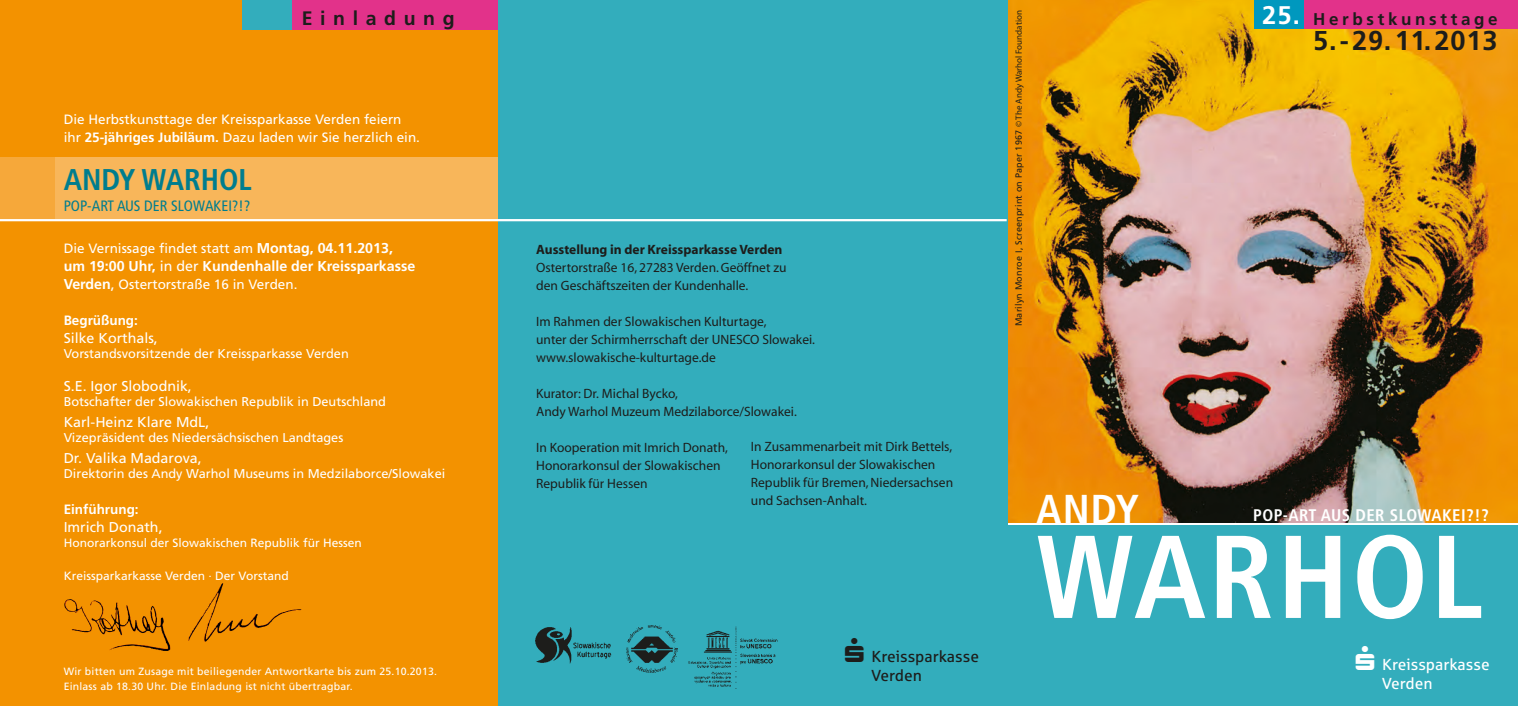
<style>
.page{position:relative;width:1518px;height:706px;background:#fff}
.page>*{position:absolute;margin:0;border:0;box-sizing:border-box;transform-origin:0 0}
.t1{font:700 condensed 117.6px "Frutiger";color:#fff}
.t2{font:700 condensed 41.7px "Frutiger";color:#fff}
.t3{font:700 condensed 30px "Frutiger";color:#007d8e}
.t4{font:700 27.15px "Frutiger";letter-spacing:.03em;color:#1d1d1b}
.t5{font:700 25.5px "Frutiger";color:#fff}
.t6{font:700 19.5px "Frutiger";letter-spacing:.39em;color:#1d1d1b}
.t7{font:700 16.95px "Frutiger";letter-spacing:.215em;color:#1d1d1b}
.t8{font:700 condensed 16.8px "Frutiger";letter-spacing:.025em;color:#fff}
.t9{font:15.9px/19.2px "Sparkasse Rg";color:#fff}
.t10{font:15.9px/19.2px "Sparkasse Rg";color:#1d1d1b}
.t11{font:condensed 15px "Frutiger";color:#007d8e}
.t12{font:14.25px "Frutiger";color:#fff}
.t13{font:700 14.25px "Frutiger";color:#fff}
.t14{font:13.5px/18px "Myriad";color:#1d1d1b}
.t15{font:13.5px/18px "Frutiger";color:#fff}
.t16{font:700 13.5px "Myriad";color:#1d1d1b}
.t17{font:700 13.5px "Frutiger";color:#fff}
.t18{font:12.75px "Frutiger";color:#fff}
.t19{font:12px "Frutiger";color:#fff}
.t20{font:10.5px/15px "Frutiger";letter-spacing:.02em;color:#fff}
.t21{font:9px "Frutiger";letter-spacing:.02em;color:#1d1d1b}
.s1{font-weight:700}
.s2{font-weight:700;font-size:14.25px}
.s3{font-weight:400}
.s4{font-size:14.25px}
.s5{font-family:"Myriad Pro"}
</style>
<div class="page">
<img style="left:1008px;top:0;width:510px;height:522px">
<div style="left:1008px;top:525px;width:510px;height:181px;background:#33adbc"></div>
<div style="left:1303px;top:0;width:215px;height:28px;background:#e2328a"></div>
<div style="left:1254px;top:0;width:49px;height:28px;background:#0098be"></div>
<div style="left:497px;top:0;width:511px;height:706px;background:#33adbc"></div>
<img style="left:688px;top:626px;width:90px;height:63px">
<img style="left:627px;top:625px;width:50px;height:48px">
<img style="left:536px;top:627px;width:76px;height:36px">
<div style="left:0;top:0;width:497px;height:706px;background:#f39200"></div>
<img style="left:188px;top:587px;width:32px;height:54px">
<div style="left:291px;top:0;width:206px;height:30px;background:#e2328a"></div>
<div style="left:242px;top:0;width:49px;height:30px;background:#33adbc"></div>
<div style="left:55px;top:158px;width:442px;height:61px;background:#f8b65a"></div>
<div style="left:1px;top:158px;width:54px;height:61px;background:#f6a83a"></div>
<hr style="left:0;top:219px;width:1007px;height:2px;background:#fff">
<svg style="left:535px;top:628px;width:8px;height:23px"></svg>
<h3 class="t6" style="left:302px;top:7px;width:154px">Einladung</h3>
<p class="t15" style="left:64px;top:110px;width:358px">Die Herbstkunsttage der Kreissparkasse Verden feiern ihr <span class="s1">25-jähriges Jubiläum.</span> Dazu laden wir Sie herzlich ein.</p>
<h3 class="t3" style="left:64px;top:162px;width:138px">ANDY WARHOL</h3>
<p class="t11" style="left:64px;top:197px;width:188px">POP-ART AUS DER SLOWAKEI?!?</p>
<p class="t15" style="left:64px;top:239px;width:331px">Die Vernissage findet statt am <span class="s2">Montag, 04.11.2013,</span></p>
<p class="t13" style="left:64px;top:258px;width:353px">um 19:00 Uhr, <span class="s3">in der</span> Kundenhalle der Kreissparkasse</p>
<p class="t15" style="left:64px;top:275px;width:235px"><span class="s2">Verden</span><span class="s4">,</span> Ostertorstraße 16 in Verden.</p>
<p class="t17" style="left:64px;top:312px;width:76px">Begrüßung:</p>
<p class="t12" style="left:64px;top:330px;width:96px">Silke Korthals,</p>
<p class="t18" style="left:64px;top:346px;width:287px">Vorstandsvorsitzende der Kreissparkasse Verden</p>
<p class="t12" style="left:64px;top:378px;width:130px">S.E. Igor Slobodnik,</p>
<p class="t18" style="left:64px;top:394px;width:324px">Botschafter der Slowakischen Republik in Deutschland</p>
<p class="t12" style="left:64px;top:414px;width:147px">Karl-Heinz Klare MdL,</p>
<p class="t18" style="left:64px;top:430px;width:281px">Vizepräsident des Niedersächsischen Landtages</p>
<p class="t12" style="left:64px;top:450px;width:140px">Dr. Valika Madarova,</p>
<p class="t18" style="left:64px;top:466px;width:383px">Direktorin des Andy Warhol Museums in Medzilaborce/Slowakei</p>
<p class="t17" style="left:64px;top:501px;width:77px">Einführung:</p>
<p class="t12" style="left:64px;top:519px;width:100px">Imrich Donath,</p>
<p class="t19" style="left:64px;top:536px;width:300px">Honorarkonsul der Slowakischen Republik für Hessen</p>
<p class="t19" style="left:64px;top:569px;width:227px">Kreissparkarkasse Verden · Der Vorstand</p>
<p class="t20" style="left:64px;top:663px;width:375px">Wir bitten um Zusage mit beiliegender Antwortkarte bis zum 25.10.2013.<br>Einlass ab 18.30 Uhr. Die Einladung ist nicht übertragbar.</p>
<p class="t16" style="left:536px;top:242px;width:248px">Ausstellung in der Kreissparkasse Verden</p>
<p class="t14" style="left:536px;top:259px;width:252px">Ostertorstraße 16, 27283 Verden. Geöffnet zu den Geschäftszeiten der Kundenhalle.</p>
<p class="t14" style="left:536px;top:313px;width:280px">Im Rahmen der Slowakischen Kulturtage,<br>unter der Schirmherrschaft der UNESCO Slowakei. www.slowakische-kulturtage.de</p>
<p class="t14" style="left:536px;top:385px;width:262px">Kurator: Dr. Michal Bycko,<br>Andy Warhol Muzeum Medzilaborce/Slowakei.</p>
<p class="t14" style="left:536px;top:439px;width:193px">In Kooperation mit Imrich Donath,<br>Honorarkonsul der Slowakischen<br>Republik für Hessen</p>
<p class="t14" style="left:751px;top:438px;width:204px">In Zusammenarbeit mit Dirk Bettels,<br>Honorarkonsul der Slowakischen<br>Republik für Bremen, Niedersachsen und Sachsen-Anhalt.</p>
<p class="t10" style="left:872px;top:646px;width:109px">Kreissparkasse<br>Verden</p>
<p class="t21" style="left:1013px;top:326px;width:317px;rotate:-90deg">Marilyn Monroe I, Screenprint on Paper 1967 <span class="s5">© The Andy Warhol Foundation</span></p>
<h3 class="t5" style="left:1262px;top:0;width:39px">25.</h3>
<p class="t7" style="left:1313px;top:9px;width:186px">Herbstkunsttage</p>
<h3 class="t4" style="left:1313px;top:25px;width:186px">5. - 29. 11. 2013</h3>
<h2 class="t2" style="left:1036px;top:485px;width:104px">ANDY</h2>
<p class="t8" style="left:1253px;top:505px;width:237px">POP-ART AUS DER SLOWAKEI?!?</p>
<h1 class="t1" style="left:1036px;top:507px;width:449px">WA RHOL</h1>
<p class="t9" style="left:1382px;top:654px;width:109px">Kreissparkasse<br>Verden</p>
</div>
